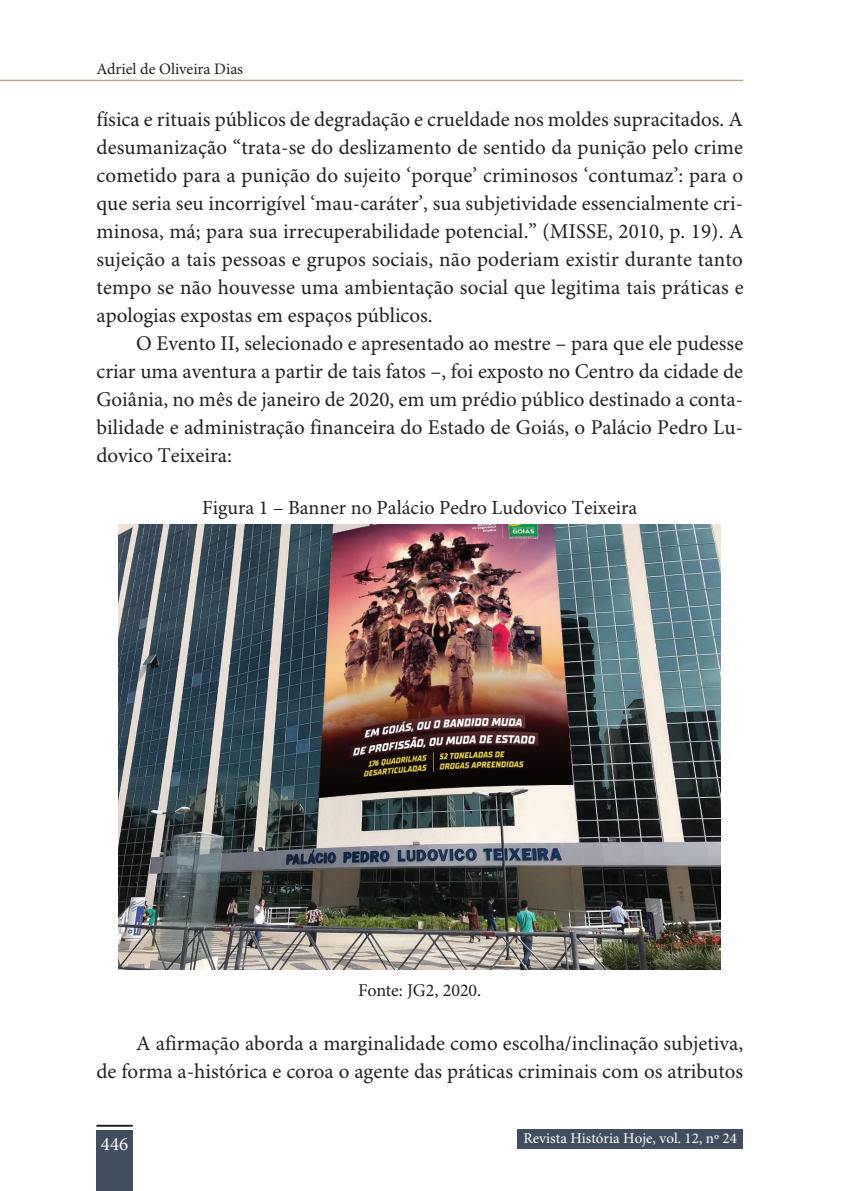
<style>
.page{position:relative;width:851px;height:1191px;background:#fff}
.page>*{position:absolute;margin:0;border:0;box-sizing:border-box;transform-origin:0 0}
.t1{font:21px/28px "Minion Pro";color:#231f20;text-align:justify}
.t2{font:20px "Minion Pro";color:#231f20}
.t3{font:19px "Minion Pro";color:#fff}
.t4{font:18px "Minion Pro";letter-spacing:-.005em;color:#231f20}
.t5{font:16px "Minion Pro";color:#231f20}
.t6{font:15px "Minion Pro";color:#fff}
</style>
<div class="page">
<div style="left:517px;top:1129px;width:226px;height:20px;background:#414e5f"></div>
<hr style="left:0;top:80px;width:743px;height:1px;background:#b8a483">
<div style="left:96px;top:1130px;width:37px;height:61px;background:#414e5f"></div>
<hr style="left:96px;top:1124px;width:37px;height:2px;background:#231f20">
<img style="left:119px;top:525px;width:601px;height:444px">
<p class="t5" style="left:96px;top:59px;width:148px">Adriel de Oliveira Dias</p>
<p class="t1" style="left:96px;top:106px;width:648px">física e rituais públicos de degradação e crueldade nos moldes supracitados. A desumanização “trata-se do deslizamento de sentido da punição pelo crime cometido para a punição do sujeito ‘porque’ criminosos ‘contumaz’: para o que seria seu incorrigível ‘mau-caráter’, sua subjetividade essencialmente cri&shy;minosa, má; para sua irrecuperabilidade potencial.” (MISSE, 2010, p. 19). A sujeição a tais pessoas e grupos sociais, não poderiam existir durante tanto tempo se não houvesse uma ambientação social que legitima tais práticas e apologias expostas em espaços públicos.</p>
<p class="t1" style="left:96px;top:330px;width:648px;text-indent:40px">O Evento II, selecionado e apresentado ao mestre – para que ele pudesse criar uma aventura a partir de tais fatos –, foi exposto no Centro da cidade de Goiânia, no mês de janeiro de 2020, em um prédio público destinado a conta&shy;bilidade e administração financeira do Estado de Goiás, o Palácio Pedro Lu&shy;dovico Teixeira:</p>
<p class="t2" style="left:202px;top:495px;width:436px">Figura 1 – Banner no Palácio Pedro Ludovico Teixeira</p>
<p class="t4" style="left:358px;top:979px;width:125px">Fonte: JG2, 2020.</p>
<p class="t1" style="left:96px;top:1030px;width:648px;text-align:right">A afirmação aborda a marginalidade como escolha/inclinação subjetiva,<br>de forma a-histórica e coroa o agente das práticas criminais com os atributos</p>
<p class="t3" style="left:101px;top:1132px;width:29px">446</p>
<p class="t6" style="left:523px;top:1129px;width:215px">Revista História Hoje, vol. 12, nº 24</p>
</div>
